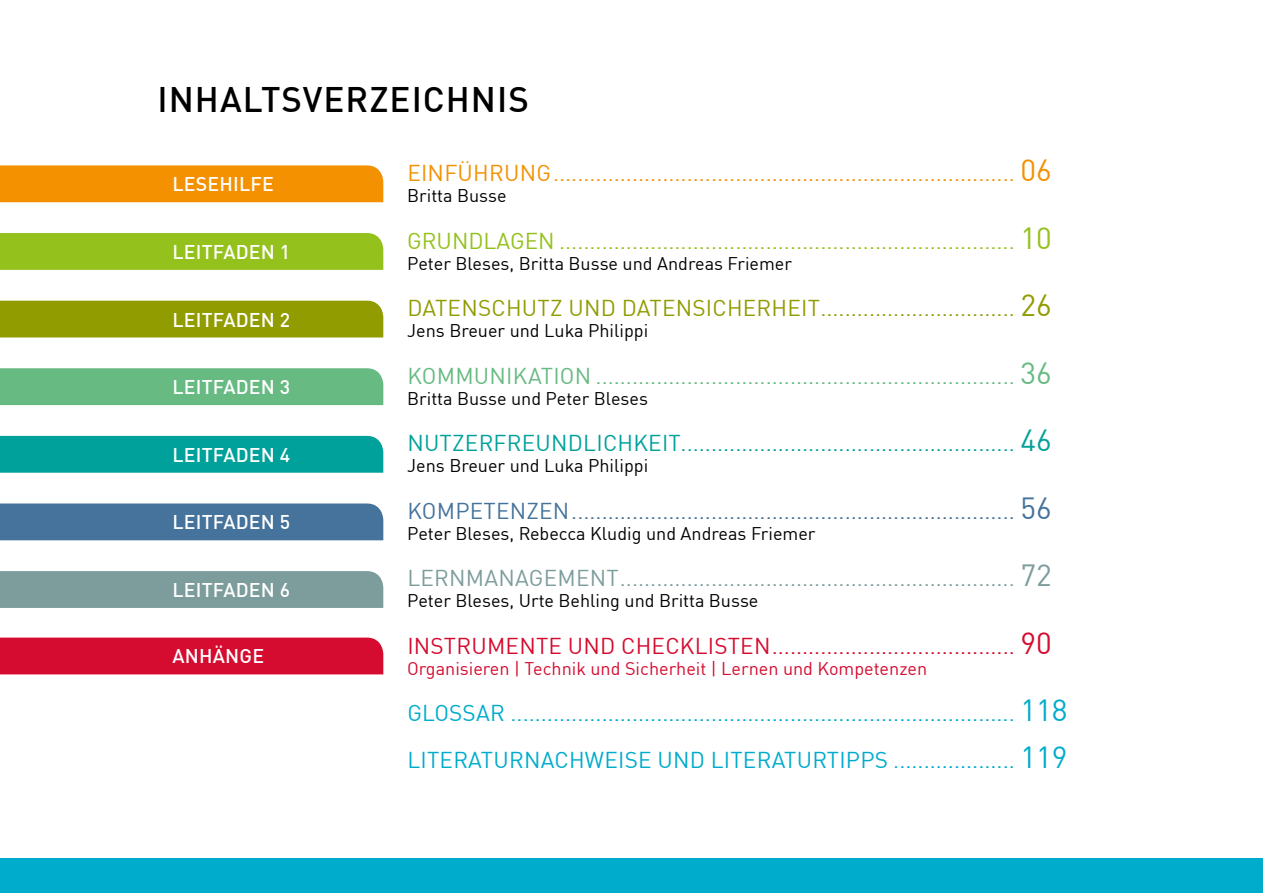
<style>
.page{position:relative;width:1263px;height:893px;background:#fff}
.page>*{position:absolute;margin:0;border:0;box-sizing:border-box;transform-origin:0 0}
.t1{font:500 34.8px "DINOT";letter-spacing:.03em;color:#000}
.t2{font:22.5px/46.5px "DINOT";letter-spacing:.01em;color:#00accc}
.t3{font:22.5px "DINOT";letter-spacing:.01em;color:#f39100}
.t4{font:22.5px "DINOT";color:#94c11c}
.t5{font:22.5px "DINOT";letter-spacing:.01em;color:#45739c}
.t6{font:22.5px "DINOT";letter-spacing:.01em;color:#67ba82}
.t7{font:22.5px "DINOT";letter-spacing:.01em;color:#7d9c9c}
.t8{font:22.5px "DINOT";letter-spacing:.01em;color:#00a19a}
.t9{font:22.5px "DINOT";letter-spacing:.01em;color:#d50c2f}
.t10{font:22.5px "DINOT";letter-spacing:.01em;color:#919c00}
.t11{font:500 19.5px "DINOT";letter-spacing:.01em;color:#fff}
.t12{font:18px "DINOT";color:#000}
.t13{font:18px "DINOT";color:#d50c2f}
.s1{font-size:30px}
</style>
<div class="page">
<div style="left:0;top:165px;width:383px;height:37px;background:#f39100"></div>
<div style="left:0;top:571px;width:383px;height:37px;background:#7d9c9c"></div>
<div style="left:0;top:638px;width:383px;height:36px;background:#d50c2f"></div>
<div style="left:0;top:503px;width:383px;height:37px;background:#45739c"></div>
<div style="left:0;top:436px;width:383px;height:37px;background:#00a19a"></div>
<div style="left:0;top:368px;width:383px;height:37px;background:#67ba82"></div>
<div style="left:0;top:301px;width:383px;height:36px;background:#919c00"></div>
<div style="left:0;top:233px;width:383px;height:37px;background:#94c11c"></div>
<div style="left:0;top:859px;width:1263px;height:34px;background:#00accc"></div>
<h1 class="t1" style="left:157px;top:72px;width:373px">INHALTSVERZEICHNIS</h1>
<p class="t11" style="left:173px;top:169px;width:103px">LESEHILFE</p>
<p class="t11" style="left:173px;top:237px;width:119px">LEITFADEN 1</p>
<p class="t11" style="left:173px;top:304px;width:119px">LEITFADEN 2</p>
<p class="t11" style="left:173px;top:372px;width:119px">LEITFADEN 3</p>
<p class="t11" style="left:173px;top:440px;width:119px">LEITFADEN 4</p>
<p class="t11" style="left:173px;top:507px;width:119px">LEITFADEN 5</p>
<p class="t11" style="left:173px;top:575px;width:119px">LEITFADEN 6</p>
<p class="t11" style="left:173px;top:641px;width:93px">ANHÄNGE</p>
<p class="t3" style="left:407px;top:156px;width:646px">EINFÜHRUNG............................................................................ <span class="s1">06</span></p>
<p class="t12" style="left:407px;top:182px;width:101px">Britta Busse</p>
<p class="t4" style="left:407px;top:224px;width:646px">GRUNDLAGEN ........................................................................... <span class="s1">10</span></p>
<p class="t12" style="left:407px;top:250px;width:386px">Peter Bleses, Britta Busse und Andreas Friemer</p>
<p class="t10" style="left:407px;top:291px;width:646px">DATENSCHUTZ UND DATENSICHERHEIT................................ <span class="s1">26</span></p>
<p class="t12" style="left:407px;top:317px;width:242px">Jens Breuer und Luka Philippi</p>
<p class="t6" style="left:407px;top:359px;width:646px">KOMMUNIKATION ..................................................................... <span class="s1">36</span></p>
<p class="t12" style="left:407px;top:385px;width:242px">Britta Busse und Peter Bleses</p>
<p class="t8" style="left:407px;top:426px;width:646px">NUTZERFREUNDLICHKEIT....................................................... <span class="s1">46</span></p>
<p class="t12" style="left:407px;top:452px;width:242px">Jens Breuer und Luka Philippi</p>
<p class="t5" style="left:407px;top:494px;width:646px">KOMPETENZEN......................................................................... <span class="s1">56</span></p>
<p class="t12" style="left:407px;top:520px;width:410px">Peter Bleses, Rebecca Kludig und Andreas Friemer</p>
<p class="t7" style="left:407px;top:561px;width:646px">LERNMANAGEMENT................................................................. <span class="s1">72</span></p>
<p class="t12" style="left:407px;top:587px;width:353px">Peter Bleses, Urte Behling und Britta Busse</p>
<p class="t9" style="left:407px;top:629px;width:646px">INSTRUMENTE UND CHECKLISTEN........................................ <span class="s1">90</span></p>
<p class="t13" style="left:407px;top:655px;width:521px">Organisieren | Technik und Sicherheit | Lernen und Kompetenzen</p>
<p class="t2" style="left:407px;top:688px;width:661px">GLOSSAR ................................................................................... <span class="s1">118<br></span>LITERATURNACHWEISE UND LITERATURTIPPS .................... <span class="s1">119</span></p>
</div>
